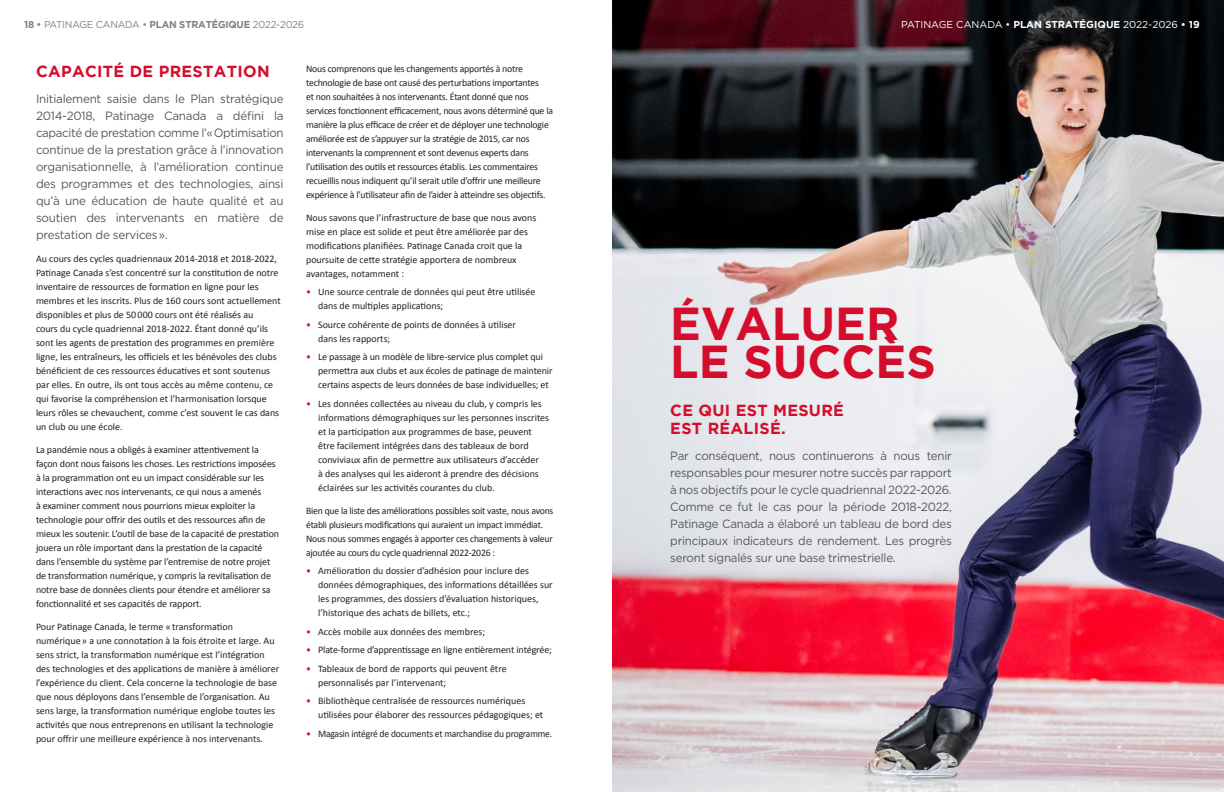
<style>
.page{position:relative;width:1224px;height:792px;background:#fff}
.page>*{position:absolute;margin:0;border:0;box-sizing:border-box;transform-origin:0 0}
.t1{font:700 46px/37.4px "Gotham HTF";color:#d30d2b}
.t2{font:700 16px/18px "Gotham HTF";letter-spacing:.02em;color:#d30d2b}
.t3{font:12px/17px "Gotham HTF";letter-spacing:-.02em;color:#57585a;text-align:justify}
.t4{font:12px/17px "Gotham HTF";letter-spacing:-.02em;color:#57585a;text-align:justify;scale:.96 1}
.t5{font:10px/14px "Calibri";letter-spacing:-.01em;color:#231f20}
.t6{font:10px "Calibri";letter-spacing:-.01em;color:#231f20;scale:.96 1}
.t7{font:10px "Gotham HTF";letter-spacing:-.02em;color:#808285}
.t8{font:10px "Gotham HTF";color:#fff}
.s1{font-weight:700}
.s2{color:#d30d2b}
</style>
<div class="page">
<img style="left:612px;top:0;width:612px;height:792px">
<p class="t7" style="left:24px;top:19px;width:282px"><span class="s1">18 •</span> PATINAGE CANADA • <span class="s1">PLAN STRATÉGIQUE</span> 2022-2026</p>
<p class="t8" style="left:901px;top:19px;width:300px">PATINAGE CANADA • <span class="s1">PLAN STRATÉGIQUE</span> 2022-2026 <span class="s1">• 19</span></p>
<h2 class="t2" style="left:36px;top:62px;width:235px">CAPACITÉ DE PRESTATION</h2>
<p class="t3" style="left:36px;top:90px;width:249px">Initialement saisie dans le Plan stratégique 2014-2018, Patinage Canada a défini la capacité de prestation comme l’«Optimisation continue de la prestation grâce à l’innovation organisationnelle, à l’amélioration continue des programmes et des technologies, ainsi qu’à une éducation de haute qualité et au soutien des intervenants en matière de prestation de services».</p>
<p class="t5" style="left:36px;top:251px;width:246px">Au cours des cycles quadriennaux 2014-2018 et 2018-2022, Patinage Canada s’est concentré sur la constitution de notre inventaire de ressources de formation en ligne pour les membres et les inscrits. Plus de 160 cours sont actuellement disponibles et plus de 50000 cours ont été réalisés au<br>cours du cycle quadriennal 2018-2022. Étant donné qu’ils sont les agents de prestation des programmes en première ligne, les entraîneurs, les officiels et les bénévoles des clubs bénéficient de ces ressources éducatives et sont soutenus par elles. En outre, ils ont tous accès au même contenu, ce qui favorise la compréhension et l’harmonisation lorsque leurs rôles se chevauchent, comme c’est souvent le cas dans un club ou une école.</p>
<p class="t5" style="left:36px;top:442px;width:245px">La pandémie nous a obligés à examiner attentivement la façon dont nous faisons les choses. Les restrictions imposées à la programmation ont eu un impact considérable sur les interactions avec nos intervenants, ce qui nous a amenés<br>à examiner comment nous pourrions mieux exploiter la technologie pour offrir des outils et des ressources afin de mieux les soutenir. L’outil de base de la capacité de prestation jouera un rôle important dans la prestation de la capacité dans l’ensemble du système par l’entremise de notre projet de transformation numérique, y compris la revitalisation de notre base de données clients pour étendre et améliorer sa fonctionnalité et ses capacités de rapport.</p>
<p class="t5" style="left:36px;top:619px;width:245px">Pour Patinage Canada, le terme «transformation numérique» a une connotation à la fois étroite et large. Au sens strict, la transformation numérique est l’intégration des technologies et des applications de manière à améliorer l’expérience du client. Cela concerne la technologie de base que nous déployons dans l’ensemble de l’organisation. Au sens large, la transformation numérique englobe toutes les activités que nous entreprenons en utilisant la technologie pour offrir une meilleure expérience à nos intervenants.</p>
<p class="t5" style="left:306px;top:61px;width:248px">Nous comprenons que les changements apportés à notre technologie de base ont causé des perturbations importantes<br>et non souhaitées à nos intervenants. Étant donné que nos services fonctionnent efficacement, nous avons déterminé que la manière la plus efficace de créer et de déployer une technologie améliorée est de s’appuyer sur la stratégie de 2015, car nos intervenants la comprennent et sont devenus experts dans l’utilisation des outils et ressources établis. Les commentaires recueillis nous indiquent qu’il serait utile d’offrir une meilleure expérience à l’utilisateur afin de l’aider à atteindre ses objectifs.</p>
<p class="t5" style="left:306px;top:210px;width:232px">Nous savons que l’infrastructure de base que nous avons mise en place est solide et peut être améliorée par des modifications planifiées. Patinage Canada croit que la poursuite de cette stratégie apportera de nombreux avantages, notamment :</p>
<p class="t5" style="left:318px;top:285px;width:219px;text-indent:-12px"><span class="s2">•</span> Une source centrale de données qui peut être utilisée dans de multiples applications;</p>
<p class="t5" style="left:318px;top:317px;width:200px;text-indent:-12px"><span class="s2">•</span> Source cohérente de points de données à utiliser dans les rapports;</p>
<p class="t5" style="left:318px;top:350px;width:236px;text-indent:-12px"><span class="s2">•</span> Le passage à un modèle de libre-service plus complet qui permettra aux clubs et aux écoles de patinage de maintenir certains aspects de leurs données de base individuelles; et</p>
<p class="t5" style="left:318px;top:396px;width:233px;text-indent:-12px"><span class="s2">•</span> Les données collectées au niveau du club, y compris les informations démographiques sur les personnes inscrites et la participation aux programmes de base, peuvent être facilement intégrées dans des tableaux de bord conviviaux afin de permettre aux utilisateurs d’accéder<br>à des analyses qui les aideront à prendre des décisions éclairées sur les activités courantes du club.</p>
<p class="t5" style="left:306px;top:503px;width:249px">Bien que la liste des améliorations possibles soit vaste, nous avons établi plusieurs modifications qui auraient un impact immédiat.<br>Nous nous sommes engagés à apporter ces changements à valeur ajoutée au cours du cycle quadriennal 2022-2026 :</p>
<p class="t5" style="left:318px;top:564px;width:236px;text-indent:-12px"><span class="s2">•</span> Amélioration du dossier d’adhésion pour inclure des données démographiques, des informations détaillées sur les programmes, des dossiers d’évaluation historiques, l’historique des achats de billets, etc.;</p>
<p class="t5" style="left:306px;top:624px;width:181px"><span class="s2">•</span> Accès mobile aux données des membres;</p>
<p class="t5" style="left:306px;top:643px;width:247px"><span class="s2">•</span> Plate-forme d’apprentissage en ligne entièrement intégrée;</p>
<p class="t5" style="left:318px;top:661px;width:190px;text-indent:-12px"><span class="s2">•</span> Tableaux de bord de rapports qui peuvent être personnalisés par l’intervenant;</p>
<p class="t5" style="left:318px;top:694px;width:227px;text-indent:-12px"><span class="s2">•</span> Bibliothèque centralisée de ressources numériques utilisées pour élaborer des ressources pédagogiques; et</p>
<p class="t6" style="left:306px;top:727px;width:258px"><span class="s2">•</span> Magasin intégré de documents et marchandise du programme.</p>
<h1 class="t1" style="left:670px;top:304px;width:267px">ÉVALUER<br>LE SUCCÈS</h1>
<h2 class="t2" style="left:670px;top:401px;width:175px">CE QUI EST MESURÉ<br>EST RÉALISÉ.</h2>
<p class="t4" style="left:670px;top:447px;width:295px">Par conséquent, nous continuerons à nous tenir responsables pour mesurer notre succès par rapport à nos objectifs pour le cycle quadriennal 2022-2026.<br>Comme ce fut le cas pour la période 2018-2022, Patinage Canada a élaboré un tableau de bord des principaux indicateurs de rendement. Les progrès seront signalés sur une base trimestrielle.</p>
</div>
